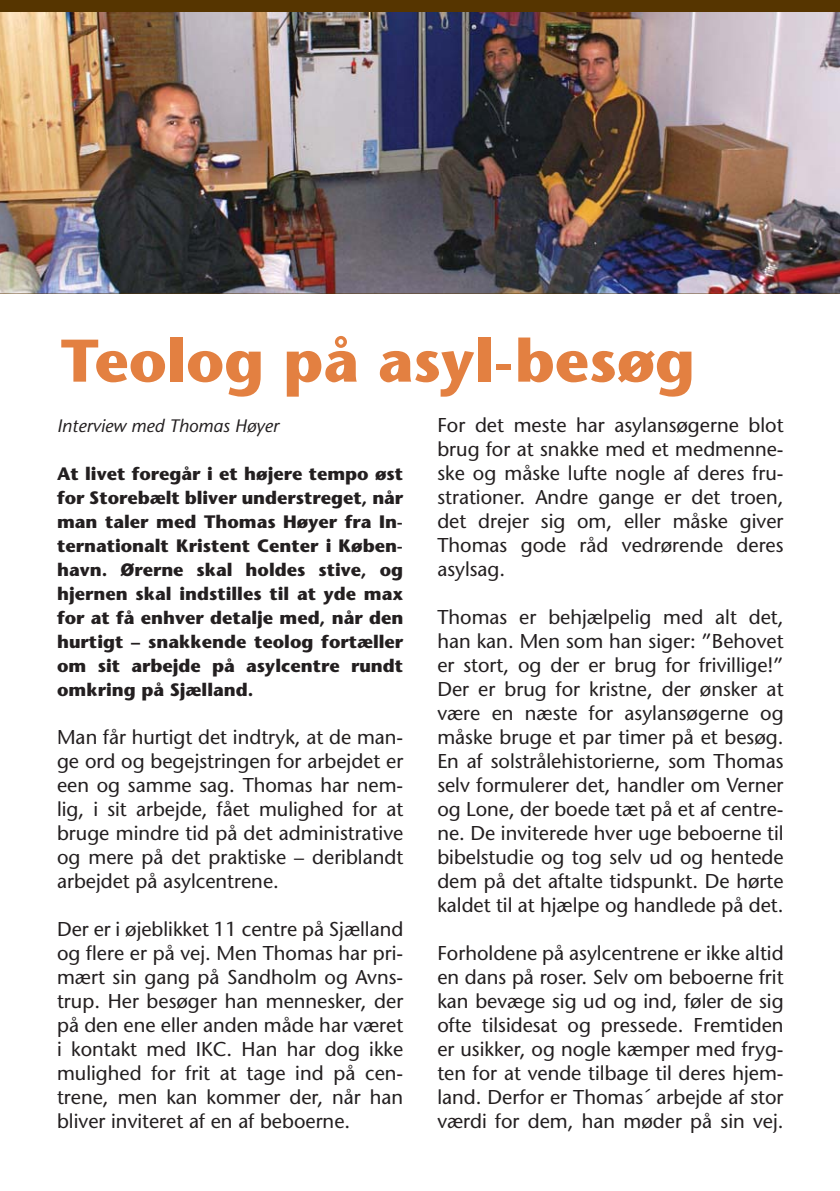
<style>
.page{position:relative;width:840px;height:1191px;background:#fff}
.page>*{position:absolute;margin:0;border:0;box-sizing:border-box;transform-origin:0 0}
.t1{font:700 60px "Stone Sans Std";color:#e38041}
.t2{font:500 20px/24px "Stone Sans Std";color:#231f20;text-align:justify}
.t3{font:700 18px/24px "Stone Sans Std";color:#231f20;text-align:justify}
.t4{font:italic 500 18px "Stone Sans Std";color:#231f20}
</style>
<div class="page">
<img style="left:0;top:11px;width:839px;height:283px">
<div style="left:0;top:0;width:839px;height:11px;background:#563500"></div>
<h1 class="t1" style="left:61px;top:332px;width:635px">Teolog på asyl-besøg</h1>
<p class="t4" style="left:57px;top:417px;width:223px">Interview med Thomas Høyer</p>
<p class="t3" style="left:57px;top:463px;width:347px">At livet foregår i et højere tempo øst for Storebælt bliver understreget, når man taler med Thomas Høyer fra In&shy;ternationalt Kristent Center i Køben&shy;havn. Ørerne skal holdes stive, og hjernen skal indstilles til at yde max for at få enhver detalje med, når den hurtigt – snakkende teolog fortæller om sit arbejde på asylcentre rundt omkring på Sjælland.</p>
<p class="t2" style="left:57px;top:726px;width:347px">Man får hurtigt det indtryk, at de man&shy;ge ord og begejstringen for arbejdet er een og samme sag. Thomas har nem&shy;lig, i sit arbejde, fået mulighed for at bruge mindre tid på det administrative og mere på det praktiske – deriblandt arbejdet på asylcentrene.</p>
<p class="t2" style="left:57px;top:918px;width:347px">Der er i øjeblikket 11 centre på Sjælland og flere er på vej. Men Thomas har pri&shy;mært sin gang på Sandholm og Avns&shy;trup. Her besøger han mennesker, der på den ene eller anden måde har været i kontakt med IKC. Han har dog ikke mulighed for frit at tage ind på cen&shy;trene, men kan kommer der, når han bliver inviteret af en af beboerne.</p>
<p class="t2" style="left:437px;top:414px;width:347px">For det meste har asylansøgerne blot brug for at snakke med et medmenne&shy;ske og måske lufte nogle af deres fru&shy;strationer. Andre gange er det troen, det drejer sig om, eller måske giver Thomas gode råd vedrørende deres asylsag.</p>
<p class="t2" style="left:437px;top:606px;width:347px">Thomas er behjælpelig med alt det, han kan. Men som han siger: ”Behovet er stort, og der er brug for frivillige!” Der er brug for kristne, der ønsker at være en næste for asylansøgerne og måske bruge et par timer på et besøg.<br>En af solstrålehistorierne, som Thomas selv formulerer det, handler om Verner og Lone, der boede tæt på et af centre&shy;ne. De inviterede hver uge beboerne til bibelstudie og tog selv ud og hentede dem på det aftalte tidspunkt. De hørte kaldet til at hjælpe og handlede på det.</p>
<p class="t2" style="left:437px;top:942px;width:347px">Forholdene på asylcentrene er ikke altid en dans på roser. Selv om beboerne frit kan bevæge sig ud og ind, føler de sig ofte tilsidesat og pressede. Fremtiden er usikker, og nogle kæmper med fryg&shy;ten for at vende tilbage til deres hjem&shy;land. Derfor er Thomas´ arbejde af stor værdi for dem, han møder på sin vej.</p>
</div>
